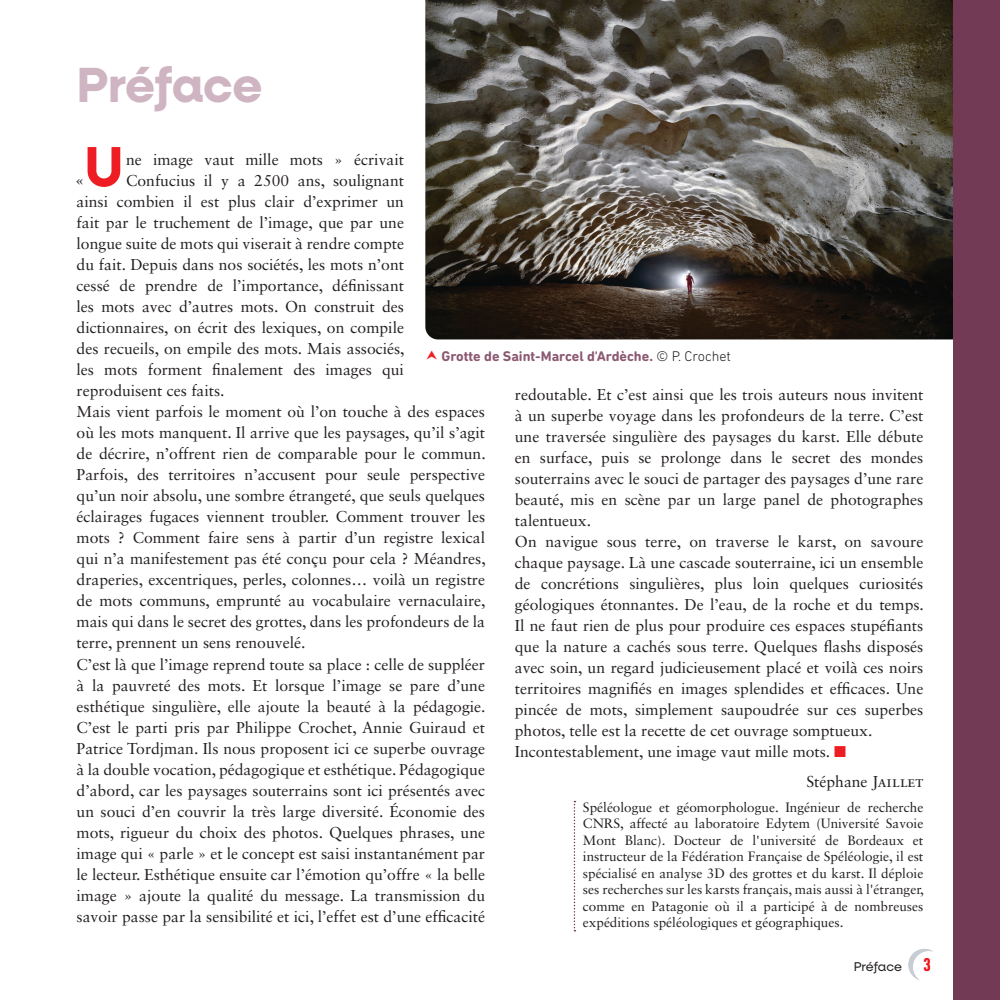
<style>
.page{position:relative;width:1000px;height:1000px;background:#fff}
.page>*{position:absolute;margin:0;border:0;box-sizing:border-box;transform-origin:0 0}
.t1{font:700 56.7px "Neulis Alt";color:#ee1d23}
.t2{font:700 49.5px "Neulis Alt";letter-spacing:-.02em;color:#cfb4c1}
.t3{font:17.4px "Sabon LT Std";color:#231f20}
.t4{font:15.75px/21px "Sabon LT Std";color:#231f20}
.t5{font:700 14.25px "DIN Next Rounded LT Pro";color:#8b5971}
.t6{font:13.5px/16.5px "Sabon LT Std";color:#231f20;text-align:justify}
.t7{font:12.75px "Neulis Alt";letter-spacing:-.015em;color:#231f20}
.s1{font-weight:300;color:#231f20}
.s2{color:#ee1d23}
.s3{font-family:"DIN Pro";font-weight:700;font-stretch:condensed;font-size:18px;color:#ee1d23}
</style>
<div class="page">
<svg style="left:908px;top:948px;width:25px;height:31px"></svg>
<svg style="left:573px;top:800px;width:2px;height:131px"></svg>
<img style="left:425px;top:0;width:527px;height:339px">
<div style="left:952px;top:0;width:47px;height:999px;background:#733a56"></div>
<h2 class="t2" style="left:77px;top:56px;width:187px">Préface</h2>
<h1 class="t1" style="left:84px;top:133px;width:40px">U</h1>
<p class="t4" style="left:126px;top:149px;width:279px">ne image vaut mille mots » écrivait</p>
<p class="t4" style="left:126px;top:170px;width:279px">Confucius il y a 2500 ans, soulignant</p>
<p class="t4" style="left:77px;top:191px;width:329px">ainsi combien il est plus clair d’exprimer un</p>
<p class="t4" style="left:77px;top:212px;width:329px">fait par le truchement de l’image, que par une</p>
<p class="t4" style="left:77px;top:233px;width:329px">longue suite de mots qui viserait à rendre compte</p>
<p class="t4" style="left:77px;top:254px;width:329px">du fait. Depuis dans nos sociétés, les mots n’ont</p>
<p class="t4" style="left:77px;top:275px;width:329px">cessé de prendre de l’importance, définissant</p>
<p class="t4" style="left:77px;top:296px;width:329px">les mots avec d’autres mots. On construit des</p>
<p class="t4" style="left:77px;top:317px;width:329px">dictionnaires, on écrit des lexiques, on compile</p>
<p class="t4" style="left:77px;top:338px;width:329px">des recueils, on empile des mots. Mais associés,</p>
<p class="t4" style="left:77px;top:359px;width:329px">les mots forment finalement des images qui</p>
<p class="t4" style="left:77px;top:380px;width:149px">reproduisent ces faits.</p>
<p class="t4" style="left:77px;top:401px;width:410px">Mais vient parfois le moment où l’on touche à des espaces</p>
<p class="t4" style="left:77px;top:422px;width:410px">où les mots manquent. Il arrive que les paysages, qu’il s’agit</p>
<p class="t4" style="left:77px;top:443px;width:410px">de décrire, n’offrent rien de comparable pour le commun.</p>
<p class="t4" style="left:77px;top:464px;width:410px">Parfois, des territoires n’accusent pour seule perspective</p>
<p class="t4" style="left:77px;top:485px;width:410px">qu’un noir absolu, une sombre étrangeté, que seuls quelques</p>
<p class="t4" style="left:77px;top:506px;width:410px">éclairages fugaces viennent troubler. Comment trouver les</p>
<p class="t4" style="left:77px;top:527px;width:410px">mots ? Comment faire sens à partir d’un registre lexical</p>
<p class="t4" style="left:77px;top:548px;width:410px">qui n’a manifestement pas été conçu pour cela ? Méandres,</p>
<p class="t4" style="left:77px;top:569px;width:410px">draperies, excentriques, perles, colonnes… voilà un registre</p>
<p class="t4" style="left:77px;top:590px;width:410px">de mots communs, emprunté au vocabulaire vernaculaire,</p>
<p class="t4" style="left:77px;top:611px;width:410px">mais qui dans le secret des grottes, dans les profondeurs de la</p>
<p class="t4" style="left:77px;top:632px;width:230px">terre, prennent un sens renouvelé.</p>
<p class="t4" style="left:77px;top:653px;width:410px">C’est là que l’image reprend toute sa place : celle de suppléer</p>
<p class="t4" style="left:77px;top:674px;width:410px">à la pauvreté des mots. Et lorsque l’image se pare d’une</p>
<p class="t4" style="left:77px;top:695px;width:410px">esthétique singulière, elle ajoute la beauté à la pédagogie.</p>
<p class="t4" style="left:77px;top:716px;width:410px">C’est le parti pris par Philippe Crochet, Annie Guiraud et</p>
<p class="t4" style="left:77px;top:737px;width:410px">Patrice Tordjman. Ils nous proposent ici ce superbe ouvrage</p>
<p class="t4" style="left:77px;top:758px;width:410px">à la double vocation, pédagogique et esthétique. Pédagogique</p>
<p class="t4" style="left:77px;top:779px;width:410px">d’abord, car les paysages souterrains sont ici présentés avec</p>
<p class="t4" style="left:77px;top:800px;width:410px">un souci d’en couvrir la très large diversité. Économie des</p>
<p class="t4" style="left:77px;top:821px;width:410px">mots, rigueur du choix des photos. Quelques phrases, une</p>
<p class="t4" style="left:77px;top:842px;width:410px">image qui « parle » et le concept est saisi instantanément par</p>
<p class="t4" style="left:77px;top:863px;width:410px">le lecteur. Esthétique ensuite car l’émotion qu’offre « la belle</p>
<p class="t4" style="left:77px;top:884px;width:410px">image » ajoute la qualité du message. La transmission du</p>
<p class="t4" style="left:77px;top:905px;width:410px">savoir passe par la sensibilité et ici, l’effet est d’une efficacité</p>
<p class="t3" style="left:75px;top:170px;width:11px">«</p>
<p class="t5" style="left:441px;top:347px;width:291px">Grotte de Saint-Marcel d'Ardèche. <span class="s1">© P. Crochet</span></p>
<p class="t4" style="left:514px;top:384px;width:410px">redoutable. Et c’est ainsi que les trois auteurs nous invitent à un superbe voyage dans les profondeurs de la terre. C’est une traversée singulière des paysages du karst. Elle débute en surface, puis se prolonge dans le secret des mondes souterrains avec le souci de partager des paysages d’une rare beauté, mis en scène par un large panel de photographes talentueux.<br>On navigue sous terre, on traverse le karst, on savoure chaque paysage. Là une cascade souterraine, ici un ensemble de concrétions singulières, plus loin quelques curiosités géologiques étonnantes. De l’eau, de la roche et du temps.<br>Il ne faut rien de plus pour produire ces espaces stupéfiants que la nature a cachés sous terre. Quelques flashs disposés avec soin, un regard judicieusement placé et voilà ces noirs territoires magnifiés en images splendides et efficaces. Une pincée de mots, simplement saupoudrée sur ces superbes photos, telle est la recette de cet ouvrage somptueux.<br>Incontestablement, une image vaut mille mots. <span class="s2">■</span></p>
<p class="t4" style="left:806px;top:770px;width:118px">Stéphane Jaillet</p>
<p class="t6" style="left:583px;top:798px;width:342px">Spéléologue et géomorphologue. Ingénieur de recherche CNRS, affecté au laboratoire Edytem (Université Savoie Mont Blanc). Docteur de l'université de Bordeaux et instructeur de la Fédération Française de Spéléologie, il est spécialisé en analyse 3D des grottes et du karst. Il déploie ses recherches sur les karsts français, mais aussi à l'étranger, comme en Patagonie où il a participé à de nombreuses expéditions spéléologiques et géographiques.</p>
<p class="t7" style="left:853px;top:959px;width:78px">Préface <span class="s3">3</span></p>
</div>
